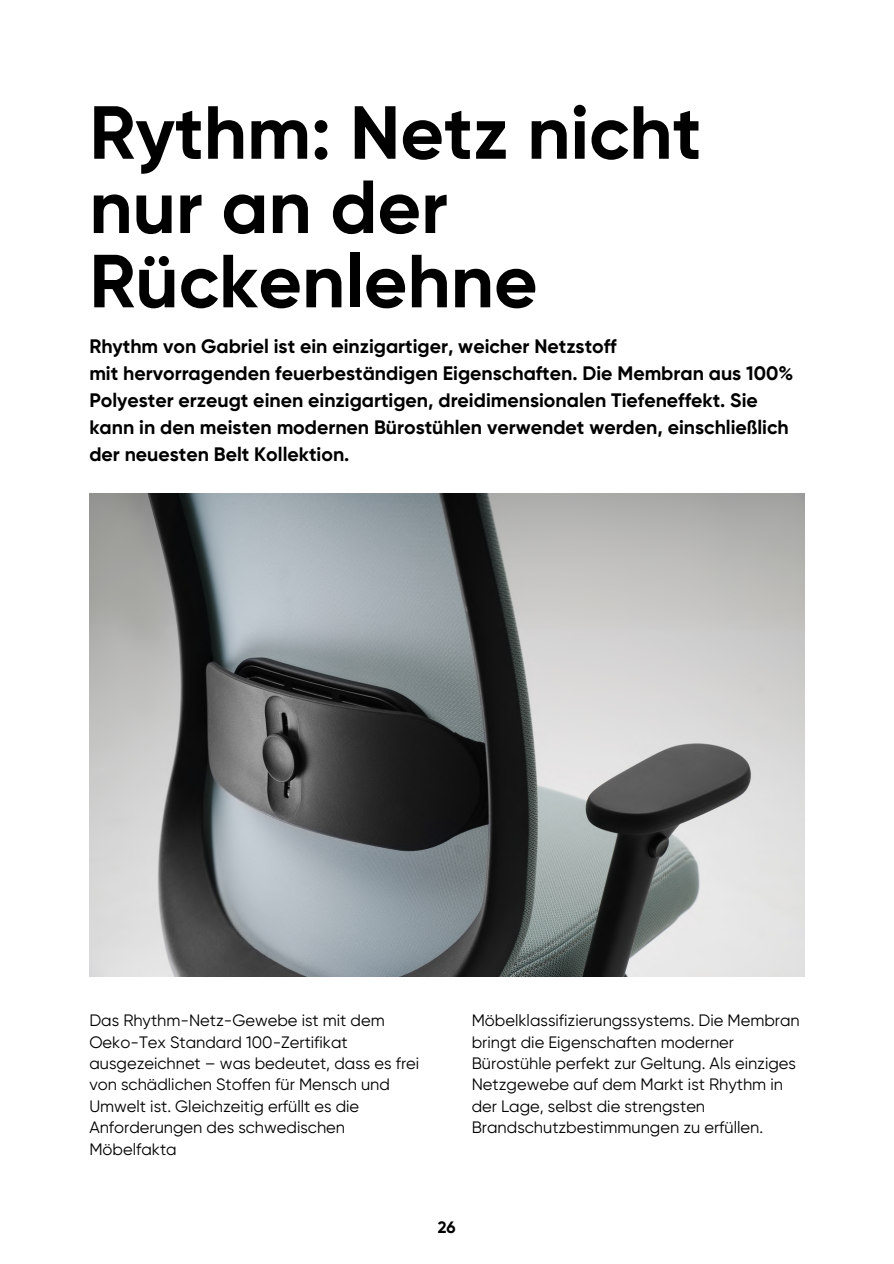
<style>
.page{position:relative;width:894px;height:1264px;background:#fff}
.page>*{position:absolute;margin:0;border:0;box-sizing:border-box;transform-origin:0 0}
.t1{font:700 75px/74.2px "Gilroy";color:#000}
.t2{font:700 19.5px/27px "Gilroy";color:#000}
.t3{font:16.5px/21.3px "Gilroy";color:#000}
.t4{font:700 16.5px "Gilroy";color:#000}
</style>
<div class="page">
<img style="left:89px;top:494px;width:715px;height:482px">
<h1 class="t1" style="left:89px;top:96px;width:613px">Rythm: Netz nicht nur an der<br>Rückenlehne</h1>
<p class="t2" style="left:89px;top:333px;width:705px">Rhythm von Gabriel ist ein einzigartiger, weicher Netzstoff<br>mit hervorragenden feuerbeständigen Eigenschaften. Die Membran aus 100% Polyester erzeugt einen einzigartigen, dreidimensionalen Tiefeneffekt. Sie kann in den meisten modernen Bürostühlen verwendet werden, einschließlich der neuesten Belt Kollektion.</p>
<p class="t3" style="left:89px;top:1010px;width:331px">Das Rhythm-Netz-Gewebe ist mit dem Oeko-Tex Standard 100-Zertifikat ausgezeichnet – was bedeutet, dass es frei von schädlichen Stoffen für Mensch und Umwelt ist. Gleichzeitig erfüllt es die Anforderungen des schwedischen Möbelfakta</p>
<p class="t3" style="left:471px;top:1010px;width:329px">Möbelklassifizierungssystems. Die Membran bringt die Eigenschaften moderner Bürostühle perfekt zur Geltung. Als einziges Netzgewebe auf dem Markt ist Rhythm in der Lage, selbst die strengsten Brandschutzbestimmungen zu erfüllen.</p>
<p class="t4" style="left:438px;top:1216px;width:19px">26</p>
</div>
